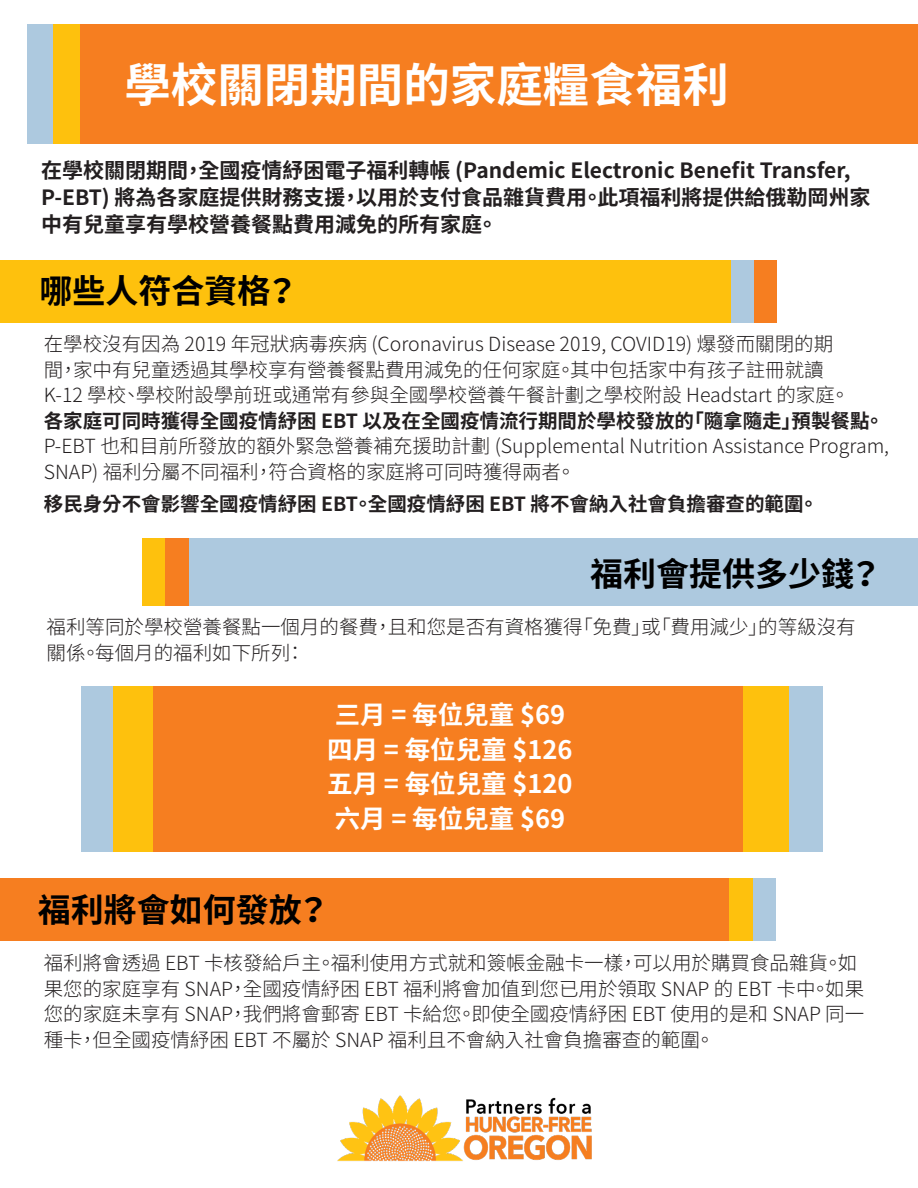
<style>
.page{position:relative;width:918px;height:1188px;background:#fff}
.page>*{position:absolute;margin:0;border:0;box-sizing:border-box;transform-origin:0 0}
.Header_1{font:700 46.5px "Noto Sans TC";color:#fff}
.Subhead_Left{font:700 33px "Noto Sans TC";color:#000}
.Subhead_Right{font:700 33px "Noto Sans TC";color:#000}
.Monthy_Breakdown{font:700 25.5px "Noto Sans TC";color:#fff}
.Heavy{font:700 21px/27px "Noto Sans TC";color:#231f20}
.Body{font:300 19.5px/25.5px "Noto Sans TC";color:#231f20}
.Body-2{font:700 19.5px "Noto Sans TC";color:#231f20}
.s1{font-weight:700}
</style>
<div class="page">
<div style="left:27px;top:24px;width:838px;height:120px;background:#adc9df"></div>
<div style="left:53px;top:24px;width:838px;height:120px;background:#fec10d"></div>
<div style="left:80px;top:24px;width:838px;height:120px;background:#f67e20"></div>
<div style="left:47px;top:260px;width:730px;height:63px;background:#f67e20"></div>
<div style="left:24px;top:260px;width:730px;height:63px;background:#adc9df"></div>
<div style="left:0;top:260px;width:730px;height:63px;background:#fec10d"></div>
<div style="left:143px;top:539px;width:730px;height:67px;background:#fec10d"></div>
<div style="left:166px;top:539px;width:730px;height:67px;background:#f67e20"></div>
<div style="left:189px;top:539px;width:729px;height:67px;background:#adc9df"></div>
<div style="left:81px;top:686px;width:742px;height:166px;background:#adc9df"></div>
<div style="left:113px;top:686px;width:675px;height:165px;background:#fec10d"></div>
<div style="left:153px;top:687px;width:589px;height:165px;background:#f67e20"></div>
<div style="left:45px;top:878px;width:730px;height:62px;background:#adc9df"></div>
<div style="left:22px;top:878px;width:730px;height:62px;background:#fec10d"></div>
<div style="left:0;top:878px;width:729px;height:62px;background:#f67e20"></div>
<img style="left:337px;top:1096px;width:255px;height:65px">
<p class="Header_1" style="left:124px;top:59px;width:606px">學校關閉期間的家庭糧食福利</p>
<p class="Heavy" style="left:41px;top:157px;width:831px">在學校關閉期間，全國疫情紓困電子福利轉帳 (Pandemic Electronic Benefit Transfer,<br>P-EBT) 將為各家庭提供財務支援，以用於支付食品雜貨費用。此項福利將提供給俄勒岡州家中有兒童享有學校營養餐點費用減免的所有家庭。</p>
<p class="Subhead_Left" style="left:40px;top:272px;width:260px">哪些人符合資格？</p>
<p class="Body" style="left:44px;top:332px;width:847px">在學校沒有因為 2019 年冠狀病毒疾病 (Coronavirus Disease 2019, COVID19) 爆發而關閉的期<br>間，家中有兒童透過其學校享有營養餐點費用減免的任何家庭。其中包括家中有孩子註冊就讀<br>K-12 學校、學校附設學前班或通常有參與全國學校營養午餐計劃之學校附設 Headstart 的家庭。<br><span class="s1">各家庭可同時獲得全國疫情紓困 EBT 以及在全國疫情流行期間於學校發放的「隨拿隨走」預製餐點。</span>P-EBT 也和目前所發放的額外緊急營養補充援助計劃 (Supplemental Nutrition Assistance Program, SNAP) 福利分屬不同福利，符合資格的家庭將可同時獲得兩者。</p>
<p class="Body-2" style="left:44px;top:493px;width:776px">移民身分不會影響全國疫情紓困 EBT。全國疫情紓困 EBT 將不會納入社會負擔審查的範圍。</p>
<p class="Subhead_Right" style="left:590px;top:555px;width:293px">福利會提供多少錢？</p>
<p class="Body" style="left:47px;top:615px;width:811px">福利等同於學校營養餐點一個月的餐費，且和您是否有資格獲得「免費」或「費用減少」的等級沒有關係。每個月的福利如下所列：</p>
<p class="Monthy_Breakdown" style="left:335px;top:701px;width:232px">三月 = 每位兒童 $69</p>
<p class="Monthy_Breakdown" style="left:327px;top:735px;width:247px">四月 = 每位兒童 $126</p>
<p class="Monthy_Breakdown" style="left:327px;top:770px;width:247px">五月 = 每位兒童 $120</p>
<p class="Monthy_Breakdown" style="left:335px;top:804px;width:232px">六月 = 每位兒童 $69</p>
<p class="Subhead_Left" style="left:38px;top:891px;width:293px">福利將會如何發放？</p>
<p class="Body" style="left:44px;top:951px;width:822px">福利將會透過 EBT 卡核發給戶主。福利使用方式就和簽帳金融卡一樣，可以用於購買食品雜貨。如果您的家庭享有 SNAP，全國疫情紓困 EBT 福利將會加值到您已用於領取 SNAP 的 EBT 卡中。如果您的家庭未享有 SNAP，我們將會郵寄 EBT 卡給您。即使全國疫情紓困 EBT 使用的是和 SNAP 同一種卡，但全國疫情紓困 EBT 不屬於 SNAP 福利且不會納入社會負擔審查的範圍。</p>
</div>
